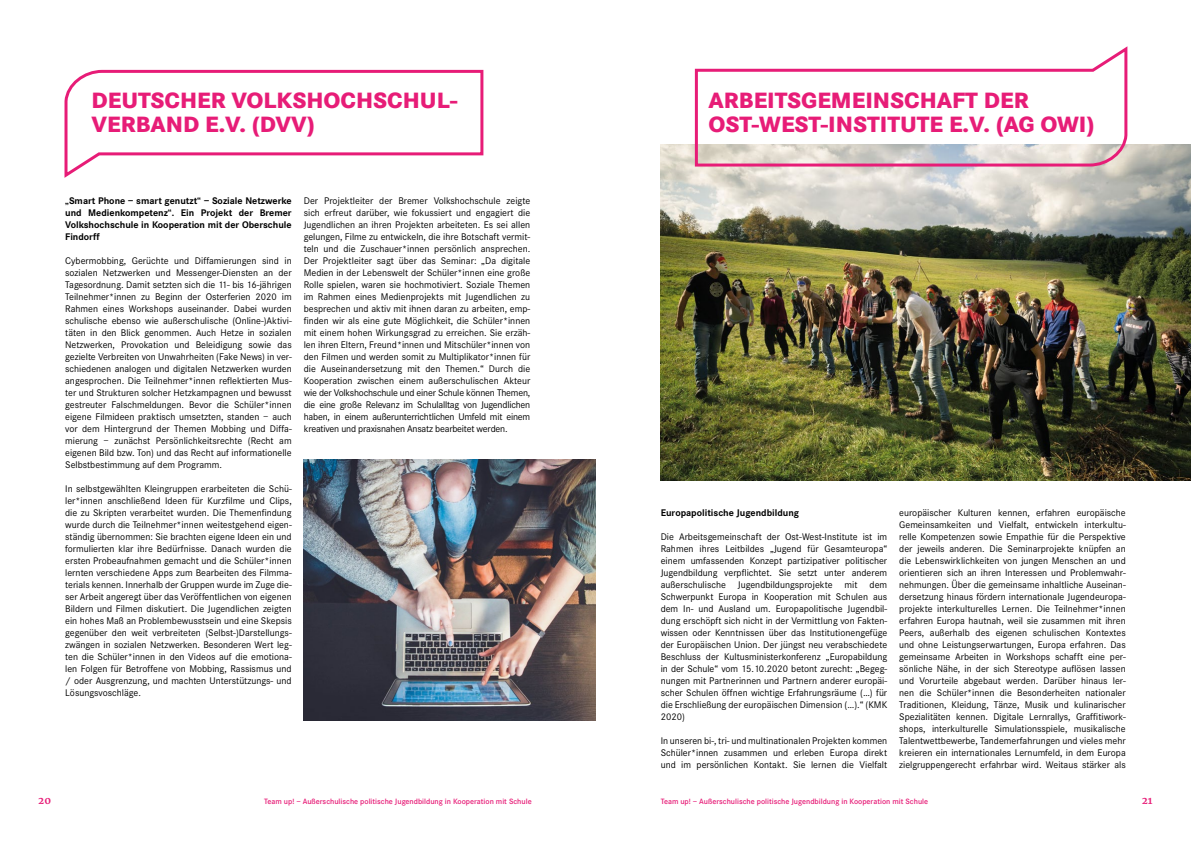
<style>
.page{position:relative;width:1191px;height:842px;background:#fff}
.page>*{position:absolute;margin:0;border:0;box-sizing:border-box;transform-origin:0 0}
.t1{font:800 23px/24px "Corporate S";color:#e71c77}
.t2{font:10px/12px "Corporate S";color:#000;text-align:justify}
.t3{font:700 10px/12px "Corporate S";color:#000;text-align:justify}
.t4{font:700 10px "Merriweather";color:#e71c77}
.t5{font:600 8px "Corporate S";color:#e71c77}
</style>
<div class="page">
<svg style="left:64px;top:69px;width:420px;height:109px"></svg>
<img style="left:303px;top:460px;width:292px;height:260px">
<img style="left:660px;top:144px;width:531px;height:336px">
<svg style="left:693px;top:46px;width:435px;height:122px"></svg>
<h1 class="t1" style="left:91px;top:88px;width:367px">DEUTSCHER VOLKSHOCHSCHUL-<br>VERBAND E.V. (DVV)</h1>
<p class="t3" style="left:65px;top:195px;width:228px">„Smart Phone – smart genutzt“ – Soziale Netzwerke und Medienkompetenz“. Ein Projekt der Bremer Volkshochschule in Kooperation mit der Oberschule Findorff</p>
<p class="t2" style="left:65px;top:255px;width:228px">Cybermobbing, Gerüchte und Diffamierungen sind in sozialen Netzwerken und Messenger-Diensten an der Tagesordnung. Damit setzten sich die 11- bis 16-jährigen Teilnehmer*innen zu Beginn der Osterferien 2020 im Rahmen eines Workshops auseinander. Dabei wurden schulische ebenso wie außerschulische (Online-)Aktivi&shy;täten in den Blick genommen. Auch Hetze in sozialen Netzwerken, Provokation und Beleidigung sowie das gezielte Verbreiten von Unwahrheiten (Fake News) in ver&shy;schiedenen analogen und digitalen Netzwerken wurden angesprochen. Die Teilnehmer*innen reflektierten Mus&shy;ter und Strukturen solcher Hetzkampagnen und bewusst gestreuter Falschmeldungen. Bevor die Schüler*innen eigene Filmideen praktisch umsetzten, standen – auch vor dem Hintergrund der Themen Mobbing und Diffa&shy;mierung – zunächst Persönlichkeitsrechte (Recht am eigenen Bild bzw. Ton) und das Recht auf informationelle Selbstbestimmung auf dem Programm.</p>
<p class="t2" style="left:65px;top:483px;width:228px">In selbstgewählten Kleingruppen erarbeiteten die Schü&shy;ler*innen anschließend Ideen für Kurzfilme und Clips, die zu Skripten verarbeitet wurden. Die Themenfindung wurde durch die Teilnehmer*innen weitestgehend eigen&shy;ständig übernommen: Sie brachten eigene Ideen ein und formulierten klar ihre Bedürfnisse. Danach wurden die ersten Probeaufnahmen gemacht und die Schüler*innen lernten verschiedene Apps zum Bearbeiten des Filmma&shy;terials kennen. Innerhalb der Gruppen wurde im Zuge die&shy;ser Arbeit angeregt über das Veröffentlichen von eigenen Bildern und Filmen diskutiert. Die Jugendlichen zeigten ein hohes Maß an Problembewusstsein und eine Skepsis gegenüber den weit verbreiteten (Selbst-)Darstellungs&shy;zwängen in sozialen Netzwerken. Besonderen Wert leg&shy;ten die Schüler*innen in den Videos auf die emotiona&shy;len Folgen für Betroffene von Mobbing, Rassismus und / oder Ausgrenzung, und machten Unterstützungs- und Lösungsvoschläge.</p>
<p class="t2" style="left:304px;top:195px;width:228px">Der Projektleiter der Bremer Volkshochschule zeigte sich erfreut darüber, wie fokussiert und engagiert die Jugendlichen an ihren Projekten arbeiteten. Es sei allen gelungen, Filme zu entwickeln, die ihre Botschaft vermit&shy;teln und die Zuschauer*innen persönlich ansprechen.<br>Der Projektleiter sagt über das Seminar: „Da digitale Medien in der Lebenswelt der Schüler*innen eine große Rolle spielen, waren sie hochmotiviert. Soziale Themen im Rahmen eines Medienprojekts mit Jugendlichen zu besprechen und aktiv mit ihnen daran zu arbeiten, emp&shy;finden wir als eine gute Möglichkeit, die Schüler*innen mit einem hohen Wirkungsgrad zu erreichen. Sie erzäh&shy;len ihren Eltern, Freund*innen und Mitschüler*innen von den Filmen und werden somit zu Multiplikator*innen für die Auseinandersetzung mit den Themen.“ Durch die Kooperation zwischen einem außerschulischen Akteur wie der Volkshochschule und einer Schule können Themen, die eine große Relevanz im Schulalltag von Jugendlichen haben, in einem außerunterrichtlichen Umfeld mit einem kreativen und praxisnahen Ansatz bearbeitet werden.</p>
<h1 class="t1" style="left:708px;top:88px;width:388px">ARBEITSGEMEINSCHAFT DER<br>OST-WEST-INSTITUTE E.V. (AG OWI)</h1>
<p class="t3" style="left:660px;top:507px;width:140px">Europapolitische Jugendbildung</p>
<p class="t2" style="left:660px;top:531px;width:228px">Die Arbeitsgemeinschaft der Ost-West-Institute ist im Rahmen ihres Leitbildes „Jugend für Gesamteuropa“ einem umfassenden Konzept partizipativer politischer Jugendbildung verpflichtet. Sie setzt unter anderem außerschulische Jugendbildungsprojekte mit dem Schwerpunkt Europa in Kooperation mit Schulen aus dem In- und Ausland um. Europapolitische Jugendbil&shy;dung erschöpft sich nicht in der Vermittlung von Fakten&shy;wissen oder Kenntnissen über das Institutionengefüge der Europäischen Union. Der jüngst neu verabschiedete Beschluss der Kultusministerkonferenz „Europabildung in der Schule“ vom 15.10.2020 betont zurecht: „Begeg&shy;nungen mit Partnerinnen und Partnern anderer europäi&shy;scher Schulen öffnen wichtige Erfahrungsräume (…) für die Erschließung der europäischen Dimension (…).“ (KMK 2020)</p>
<p class="t2" style="left:660px;top:735px;width:228px">In unseren bi-, tri- und multinationalen Projekten kommen Schüler*innen zusammen und erleben Europa direkt und im persönlichen Kontakt. Sie lernen die Vielfalt</p>
<p class="t2" style="left:899px;top:507px;width:228px">europäischer Kulturen kennen, erfahren europäische Gemeinsamkeiten und Vielfalt, entwickeln interkultu&shy;relle Kompetenzen sowie Empathie für die Perspektive der jeweils anderen. Die Seminarprojekte knüpfen an die Lebenswirklichkeiten von jungen Menschen an und orientieren sich an ihren Interessen und Problemwahr&shy;nehmungen. Über die gemeinsame inhaltliche Auseinan&shy;dersetzung hinaus fördern internationale Jugendeuropa&shy;projekte interkulturelles Lernen. Die Teilnehmer*innen erfahren Europa hautnah, weil sie zusammen mit ihren Peers, außerhalb des eigenen schulischen Kontextes und ohne Leistungserwartungen, Europa erfahren. Das gemeinsame Arbeiten in Workshops schafft eine per&shy;sönliche Nähe, in der sich Stereotype auflösen lassen und Vorurteile abgebaut werden. Darüber hinaus ler&shy;nen die Schüler*innen die Besonderheiten nationaler Traditionen, Kleidung, Tänze, Musik und kulinarischer Spezialitäten kennen. Digitale Lernrallys, Graffitiwork&shy;shops, interkulturelle Simulationsspiele, musikalische Talentwettbewerbe, Tandemerfahrungen und vieles mehr kreieren ein internationales Lernumfeld, in dem Europa zielgruppengerecht erfahrbar wird. Weitaus stärker als</p>
<p class="t4" style="left:38px;top:795px;width:14px">20</p>
<p class="t5" style="left:264px;top:796px;width:269px">Team up! – Außerschulische politische Jugendbildung in Kooperation mit Schule</p>
<p class="t5" style="left:660px;top:796px;width:269px">Team up! – Außerschulische politische Jugendbildung in Kooperation mit Schule</p>
<p class="t4" style="left:1141px;top:795px;width:12px">21</p>
</div>
